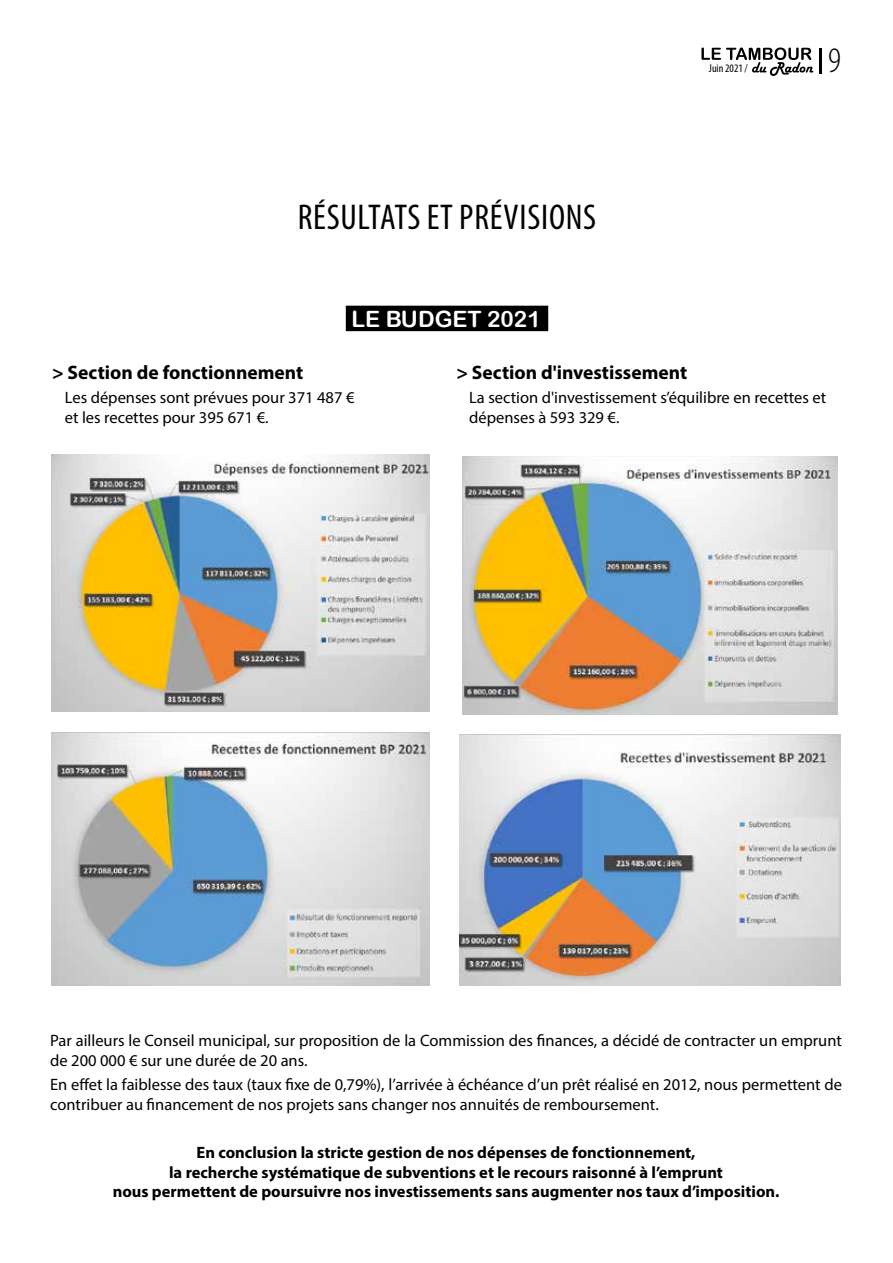
<style>
.page{position:relative;width:893px;height:1263px;background:#fff}
.page>*{position:absolute;margin:0;border:0;box-sizing:border-box;transform-origin:0 0}
.t1{font:condensed 36px "Myriad Pro";letter-spacing:.02em;color:#000}
.t2{font:300 condensed 35.85px "Myriad Pro";color:#000}
.t3{font:22.5px "Arial Rounded MT Bold";color:#fff}
.t4{font:700 19.5px "Myriad Pro";color:#000}
.t5{font:16.5px/19.8px "Myriad Pro";color:#000}
.t6{font:700 16.5px/19.8px "Myriad Pro";color:#000;text-align:center}
.t7{font:condensed 11.55px "Myriad Pro";color:#000}
.s1{color:#000}
</style>
<div class="page">
<svg style="left:701px;top:48px;width:112px;height:28px"></svg>
<hr style="left:819px;top:48px;width:3px;height:25px;background:#000">
<div style="left:346px;top:306px;width:202px;height:25px;background:#000"></div>
<img style="left:51px;top:455px;width:378px;height:256px">
<img style="left:51px;top:733px;width:378px;height:253px">
<img style="left:463px;top:456px;width:374px;height:258px">
<img style="left:459px;top:734px;width:381px;height:252px">
<h1 class="t1" style="left:298px;top:196px;width:300px">RÉSULTATS ET PRÉVISIONS</h1>
<h3 class="t3" style="left:351px;top:306px;width:51px">LE BUD</h3>
<h3 class="t3" style="left:435px;top:306px;width:115px">GET 2021<span class="s1">-</span></h3>
<p class="t7" style="left:709px;top:61px;width:41px">JUIN 2021 /</p>
<h2 class="t2" style="left:828px;top:39px;width:14px">9</h2>
<p class="t4" style="left:52px;top:360px;width:253px">&gt; Section de fonctionnement</p>
<p class="t5" style="left:65px;top:387px;width:291px">Les dépenses sont prévues pour 371 487 € et les recettes pour 395 671 €.</p>
<p class="t4" style="left:456px;top:360px;width:232px">&gt; Section d'investissement</p>
<p class="t5" style="left:469px;top:387px;width:359px">La section d'investissement s’équilibre en recettes et dépenses à 593 329 €.</p>
<p class="t5" style="left:50px;top:1030px;width:793px">Par ailleurs le Conseil municipal, sur proposition de la Commission des finances, a décidé de contracter un emprunt de 200 000 € sur une durée de 20 ans.</p>
<p class="t5" style="left:50px;top:1074px;width:793px">En effet la faiblesse des taux (taux fixe de 0,79%), l’arrivée à échéance d’un prêt réalisé en 2012, nous permettent de contribuer au financement de nos projets sans changer nos annuités de remboursement.</p>
<p class="t6" style="left:113px;top:1142px;width:668px">En conclusion la stricte gestion de nos dépenses de fonctionnement,<br>la recherche systématique de subventions et le recours raisonné à l’emprunt<br>nous permettent de poursuivre nos investissements sans augmenter nos taux d’imposition.</p>
</div>
